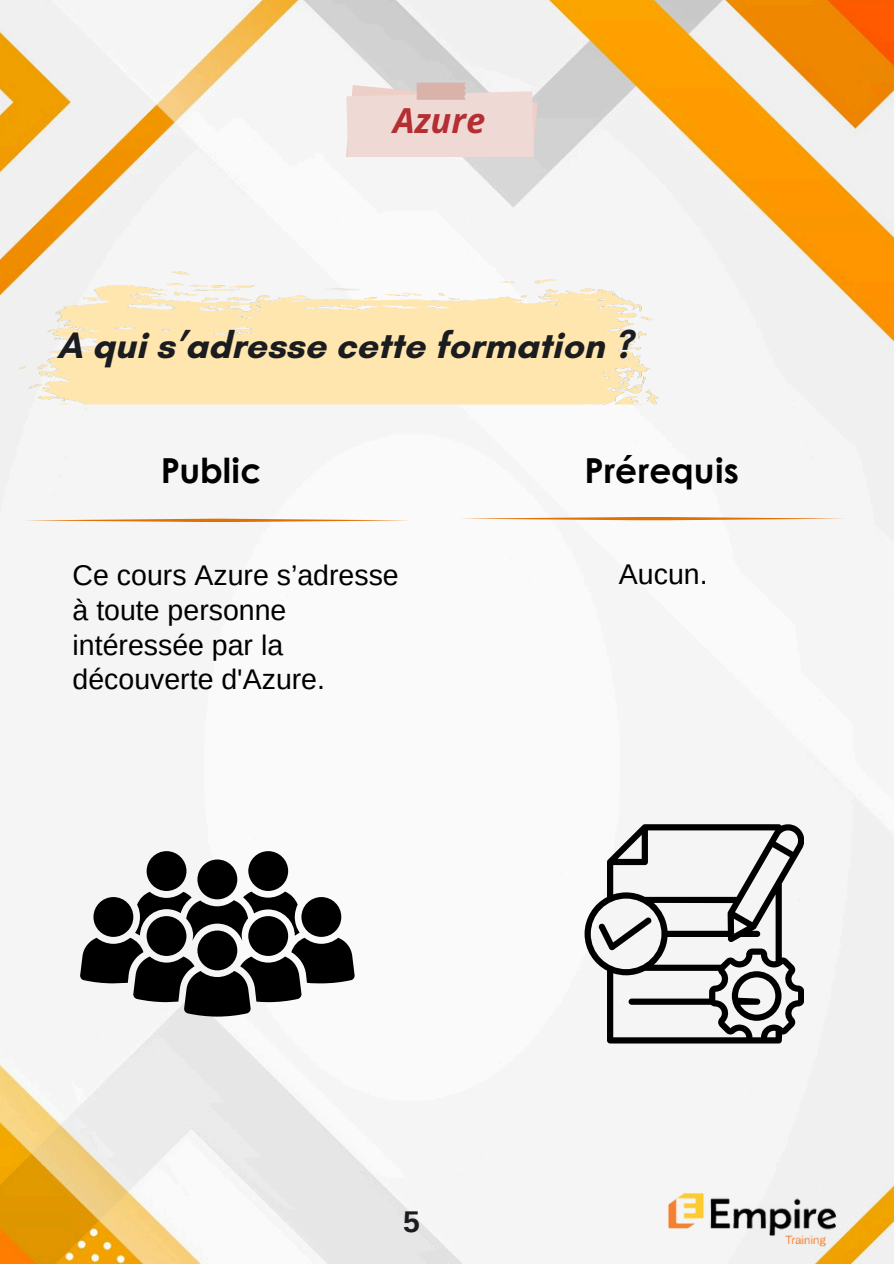
<style>
.page{position:relative;width:894px;height:1264px;background:#fff}
.page>*{position:absolute;margin:0;border:0;box-sizing:border-box;transform-origin:0 0}
.t1{font:700 37.5px "Glacial Indifference";color:#1b1c1f}
.t2{font:700 34.5px "Century Gothic";color:#000}
.t3{font:italic 700 34.5px "Open Sans";color:#b52e31}
.t4{font:700 30px "Arimo";color:#1b1c1f}
.t5{font:28.5px/34.8px "Arimo";color:#000}
</style>
<div class="page">
<img style="left:0;top:0;width:893px;height:1263px">
<img style="left:664px;top:1158px;width:180px;height:105px">
<div style="left:146px;top:851px;width:40px;height:40px;background:#000;border-radius:50%"></div>
<div style="left:248px;top:851px;width:40px;height:40px;background:#000;border-radius:50%"></div>
<div style="left:197px;top:859px;width:40px;height:40px;background:#000;border-radius:50%"></div>
<svg style="left:80px;top:891px;width:274px;height:125px"></svg>
<div style="left:197px;top:930px;width:40px;height:40px;background:#000;border-radius:50%"></div>
<svg style="left:24px;top:518px;width:387px;height:4px"></svg>
<svg style="left:346px;top:83px;width:191px;height:74px;background:#ecd7d2"></svg>
<svg style="left:458px;top:517px;width:387px;height:3px"></svg>
<svg style="left:584px;top:824px;width:219px;height:219px;fill:#f5f5f5"></svg>
<img style="left:9px;top:264px;width:658px;height:147px">
<h1 class="t3" style="left:393px;top:96px;width:93px">Azure</h1>
<h1 class="t1" style="left:57px;top:322px;width:576px">A qui s’adresse cette formation ?</h1>
<h1 class="t2" style="left:161px;top:444px;width:102px">Public</h1>
<p class="t2" style="left:584px;top:444px;width:156px">Prérequis</p>
<p class="t5" style="left:73px;top:557px;width:327px">Ce cours Azure s’adresse à toute personne intéressée par la découverte d'Azure.</p>
<p class="t5" style="left:618px;top:556px;width:90px">Aucun.</p>
<p class="t4" style="left:403px;top:1205px;width:18px">5</p>
</div>
